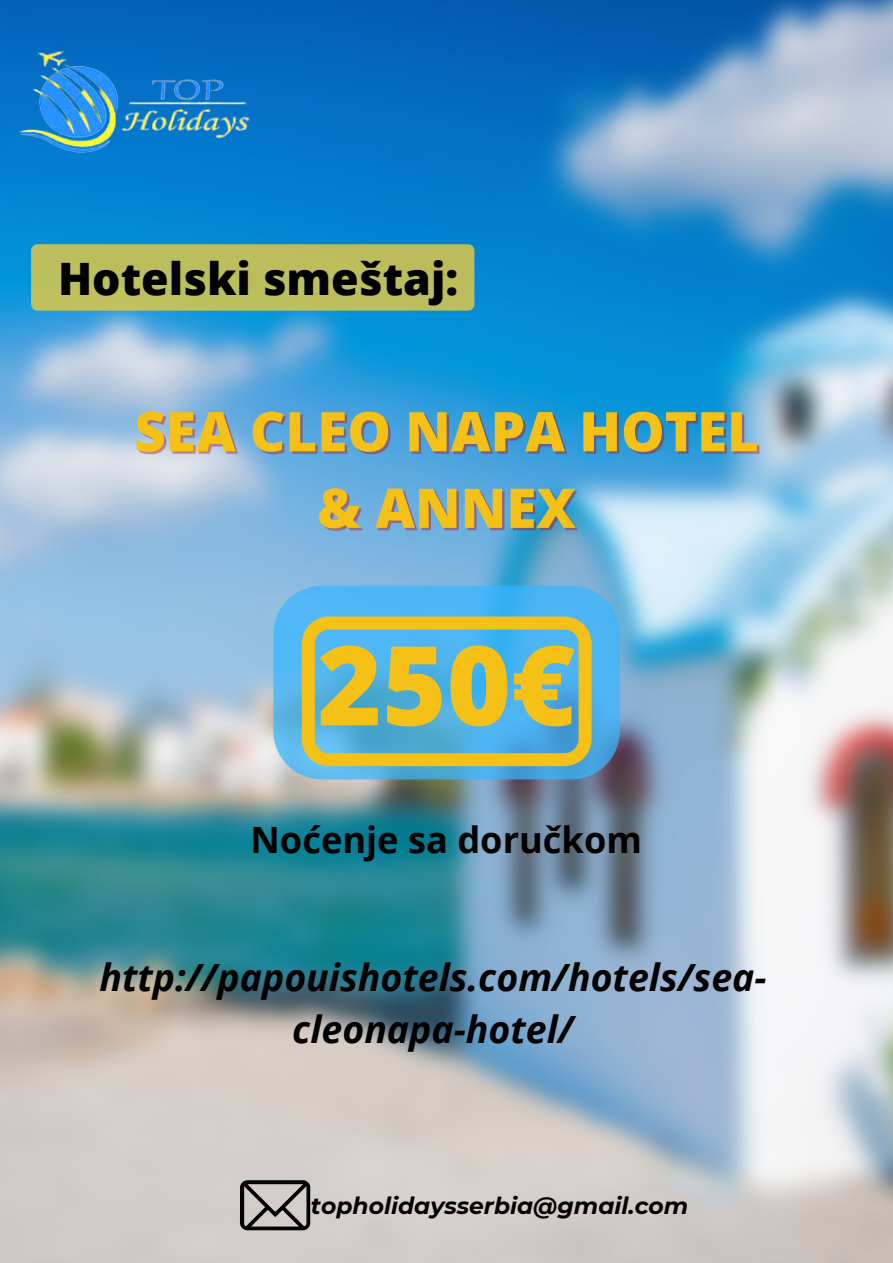
<style>
.page{position:relative;width:893px;height:1263px;background:#fff}
.page>*{position:absolute;margin:0;border:0;box-sizing:border-box;transform-origin:0 0}
.t1{font:800 110.18px "Open Sans";color:#f5c116}
.t2{font:800 54.75px/76.5px "Open Sans";color:#f5c116;text-align:center}
.t3{font:800 44.7px "Open Sans";color:#000}
.t4{font:italic 700 37.5px/52.3px "Open Sans";color:#000;text-align:center}
.t5{font:700 36.22px "Open Sans";color:#000}
.t6{font:italic 700 23.4px "Montserrat";color:#000}
</style>
<div class="page">
<img style="left:0;top:0;width:893px;height:1263px">
<img style="left:0;top:25px;width:269px;height:167px">
<svg style="left:240px;top:1180px;width:70px;height:50px;background:#82807d"></svg>
<div style="left:31px;top:244px;width:443px;height:67px;background:#bcbe5d;border-radius:6px"></div>
<div style="left:273px;top:586px;width:347px;height:193px;background:#38b6ff;border-radius:48px;opacity:.73"></div>
<svg style="left:302px;top:616px;width:289px;height:150px;background:#72b3b5"></svg>
<p class="t3" style="left:58px;top:247px;width:402px">Hotelski smeštaj:</p>
<h2 class="t2" style="left:134px;top:392px;width:626px">SEA CLEO NAPA HOTEL &amp; ANNEX</h2>
<h1 class="t1" style="left:317px;top:608px;width:260px">250€</h1>
<p class="t5" style="left:250px;top:814px;width:393px">Noćenje sa doručkom</p>
<p class="t4" style="left:99px;top:950px;width:668px">http://papouishotels.com/hotels/sea&shy;cleonapa-hotel/</p>
<p class="t6" style="left:311px;top:1191px;width:379px">topholidaysserbia@gmail.com</p>
</div>
